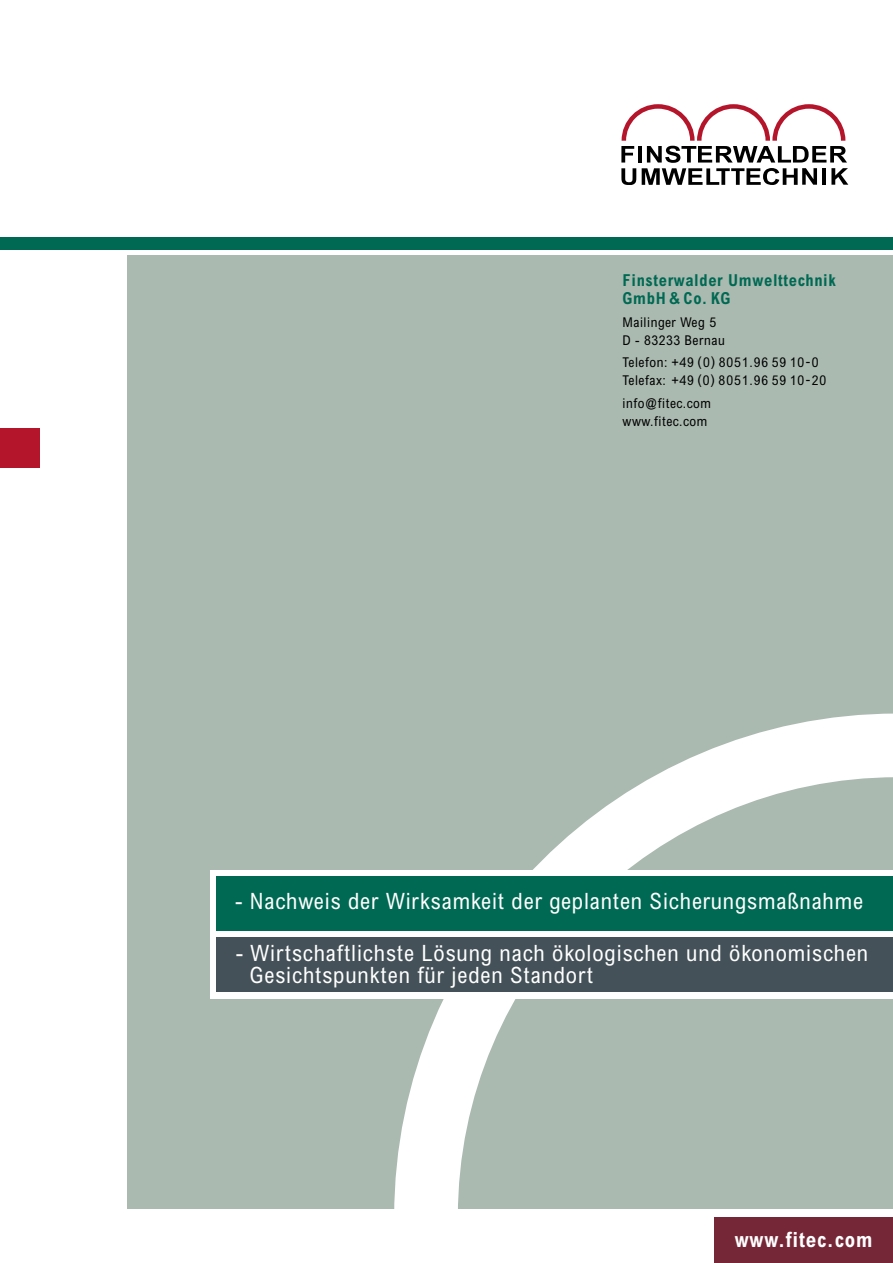
<style>
.page{position:relative;width:893px;height:1263px;background:#fff}
.page>*{position:absolute;margin:0;border:0;box-sizing:border-box;transform-origin:0 0}
.t1{font:condensed 22.5px/22.5px "Arial";letter-spacing:.04em;color:#fff}
.t2{font:700 condensed 21px "Arial";letter-spacing:.04em;color:#fff}
.t3{font:700 condensed 16.5px/18px "Arial";letter-spacing:.04em;color:#006953}
.t4{font:condensed 13.5px/18px "Arial";letter-spacing:.07em;color:#000}
.t5{font:condensed 13.5px/18px "Arial";letter-spacing:.04em;color:#000}
</style>
<div class="page">
<div style="left:128px;top:255px;width:765px;height:953px;background:#aabab0"></div>
<svg style="left:393px;top:713px;width:500px;height:496px"></svg>
<div style="left:714px;top:1217px;width:179px;height:46px;background:#762737"></div>
<div style="left:0;top:237px;width:893px;height:12px;background:#006953"></div>
<div style="left:0;top:428px;width:40px;height:40px;background:#b5152b"></div>
<svg style="left:621px;top:104px;width:227px;height:81px"></svg>
<div style="left:210px;top:870px;width:683px;height:128px;background:#fff"></div>
<div style="left:216px;top:937px;width:677px;height:55px;background:#445158"></div>
<div style="left:216px;top:876px;width:677px;height:55px;background:#006953"></div>
<p class="t3" style="left:622px;top:271px;width:215px">Finsterwalder Umwelttechnik<br>GmbH &amp; Co. KG</p>
<p class="t5" style="left:622px;top:313px;width:104px">Mailinger Weg 5<br>D - 83233 Bernau</p>
<p class="t4" style="left:622px;top:353px;width:205px">Telefon: +49 (0) 8051.96 59 10-0<br>Telefax: +49 (0) 8051.96 59 10-20</p>
<p class="t5" style="left:622px;top:394px;width:90px">info@fitec.com www.fitec.com</p>
<p class="t1" style="left:235px;top:890px;width:629px">- Nachweis der Wirksamkeit der geplanten Sicherungsmaßnahme</p>
<p class="t1" style="left:250px;top:941px;width:620px;text-indent:-14px">- Wirtschaftlichste Lösung nach ökologischen und ökonomischen<br>Gesichtspunkten für jeden Standort</p>
<p class="t2" style="left:735px;top:1228px;width:139px">www.fitec.com</p>
</div>
